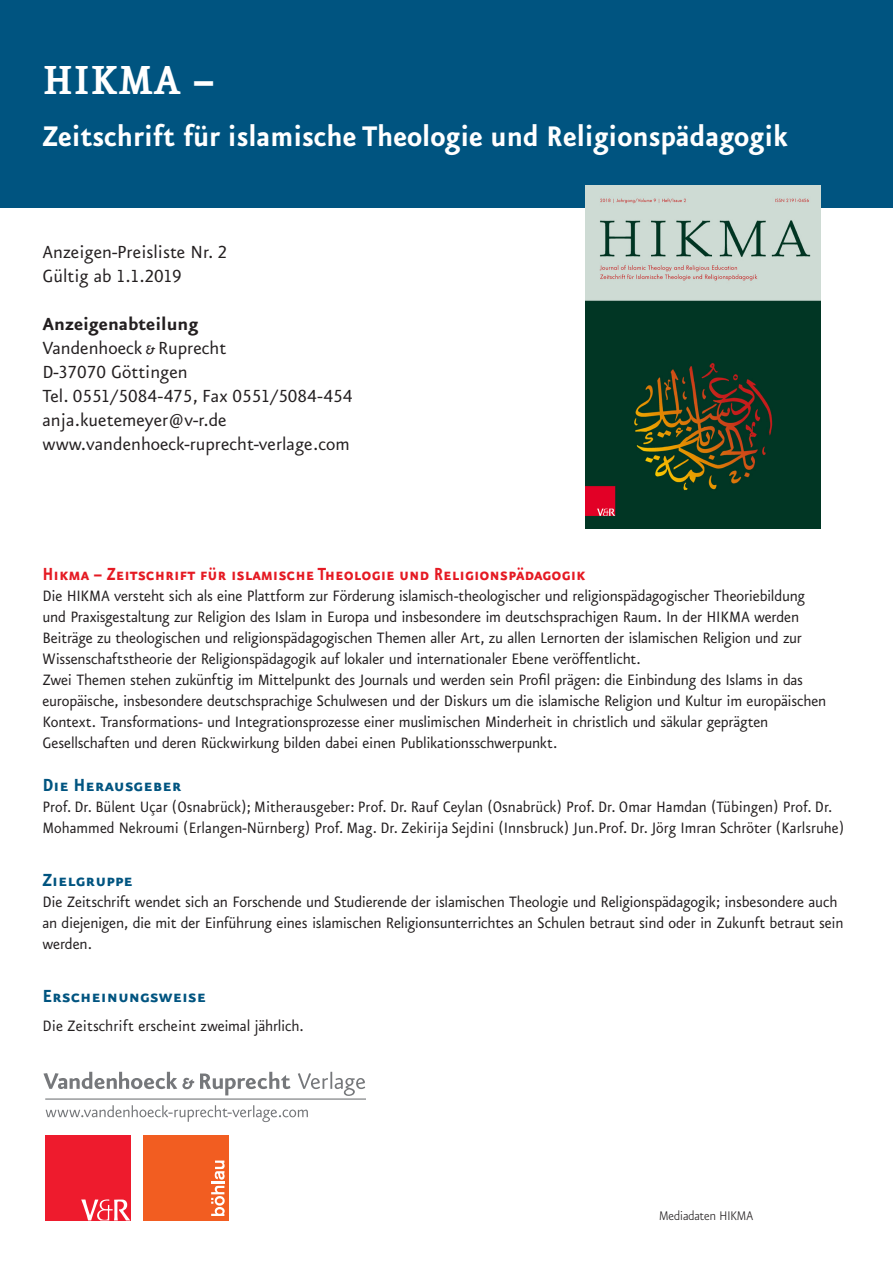
<style>
.page{position:relative;width:893px;height:1263px;background:#fff}
.page>*{position:absolute;margin:0;border:0;box-sizing:border-box;transform-origin:0 0}
.t1{font:700 48.6px "VR Eureka";color:#fff;scale:.93 1}
.t2{font:700 34.05px "VR Eureka Sans";color:#fff;scale:.93 1}
.t3{font:21px/24px "VR Eureka Sans";color:#231f20}
.t4{font:21px "VR Eureka Sans Bold Caps";color:#e51a23;scale:.85 1}
.t5{font:21px "VR Eureka Sans Bold Caps";color:#005480;scale:.92 1}
.t6{font:700 21px "VR Eureka Sans";color:#231f20}
.t7{font:18px/21px "VR Eureka Sans";letter-spacing:-.015em;color:#231f20}
.t8{font:18px/21px "VR Eureka Sans";letter-spacing:-.015em;color:#231f20;scale:.95 1}
.t9{font:300 15px "VR Eureka Sans";color:#231f20;scale:.95 1}
.s1{font-family:"VR Eureka Sans"}
</style>
<div class="page">
<div style="left:0;top:0;width:893px;height:207px;background:#005480"></div>
<img style="left:585px;top:185px;width:236px;height:344px">
<svg style="left:43px;top:1072px;width:322px;height:24px"></svg>
<hr style="left:45px;top:1098px;width:321px;height:1px;background:#76787b">
<svg style="left:46px;top:1105px;width:262px;height:17px"></svg>
<div style="left:45px;top:1135px;width:85px;height:85px;background:#ee1b2d"></div>
<svg style="left:81px;top:1199px;width:49px;height:21px"></svg>
<div style="left:144px;top:1135px;width:85px;height:85px;background:#f25d21"></div>
<svg style="left:211px;top:1160px;width:14px;height:56px"></svg>
<h1 class="t1" style="left:43px;top:56px;width:187px">HIKMA <span class="s1">–</span></h1>
<h2 class="t2" style="left:43px;top:119px;width:803px">Zeitschrift für islamische Theologie und Religionspädagogik</h2>
<p class="t3" style="left:43px;top:240px;width:186px">Anzeigen-Preisliste Nr. 2<br>Gültig ab 1.1.2019</p>
<p class="t6" style="left:43px;top:313px;width:157px">Anzeigenabteilung</p>
<p class="t3" style="left:43px;top:336px;width:311px">Vandenhoeck &amp; Ruprecht<br>D-37070 Göttingen<br>Tel. 0551/5084-475, Fax 0551/5084-454 anja.kuetemeyer@v-r.de www.vandenhoeck-ruprecht-verlage.com</p>
<p class="t4" style="left:43px;top:564px;width:641px">Hikma – Zeitschrift für islamische Theologie und Religionspädagogik</p>
<p class="t7" style="left:43px;top:586px;width:785px">Die HIKMA versteht sich als eine Plattform zur Förderung islamisch-theologischer und religionspädagogischer Theoriebildung und Praxisgestaltung zur Religion des Islam in Europa und insbesondere im deutschsprachigen Raum. In der HIKMA werden Beiträge zu theologischen und religionspädagogischen Themen aller Art, zu allen Lernorten der islamischen Religion und zur Wissenschaftstheorie der Religionspädagogik auf lokaler und internationaler Ebene veröffentlicht.<br>Zwei Themen stehen zukünftig im Mittelpunkt des Journals und werden sein Profil prägen: die Einbindung des Islams in das europäische, insbesondere deutschsprachige Schulwesen und der Diskurs um die islamische Religion und Kultur im europäischen Kontext. Transformations- und Integrationsprozesse einer muslimischen Minderheit in christlich und säkular geprägten Gesellschaften und deren Rückwirkung bilden dabei einen Publikationsschwerpunkt.</p>
<p class="t5" style="left:43px;top:775px;width:153px">Die Herausgeber</p>
<p class="t8" style="left:43px;top:797px;width:845px">Prof. Dr. Bülent Uçar (Osnabrück); Mitherausgeber: Prof. Dr. Rauf Ceylan (Osnabrück) Prof. Dr. Omar Hamdan (Tübingen) Prof. Dr.<br>Mohammed Nekroumi (Erlangen-Nürnberg) Prof. Mag. Dr. Zekirija Sejdini (Innsbruck) Jun.Prof. Dr. Jörg Imran Schröter (Karlsruhe)</p>
<p class="t5" style="left:43px;top:869px;width:100px">Zielgruppe</p>
<p class="t7" style="left:43px;top:892px;width:803px">Die Zeitschrift wendet sich an Forschende und Studierende der islamischen Theologie und Religionspädagogik; insbesondere auch an diejenigen, die mit der Einführung eines islamischen Religionsunterrichtes an Schulen betraut sind oder in Zukunft betraut sein werden.</p>
<p class="t5" style="left:43px;top:985px;width:179px">Erscheinungsweise</p>
<p class="t7" style="left:43px;top:1016px;width:263px">Die Zeitschrift erscheint zweimal jährlich.</p>
<p class="t9" style="left:659px;top:1208px;width:100px">Mediadaten HIKMA</p>
</div>
